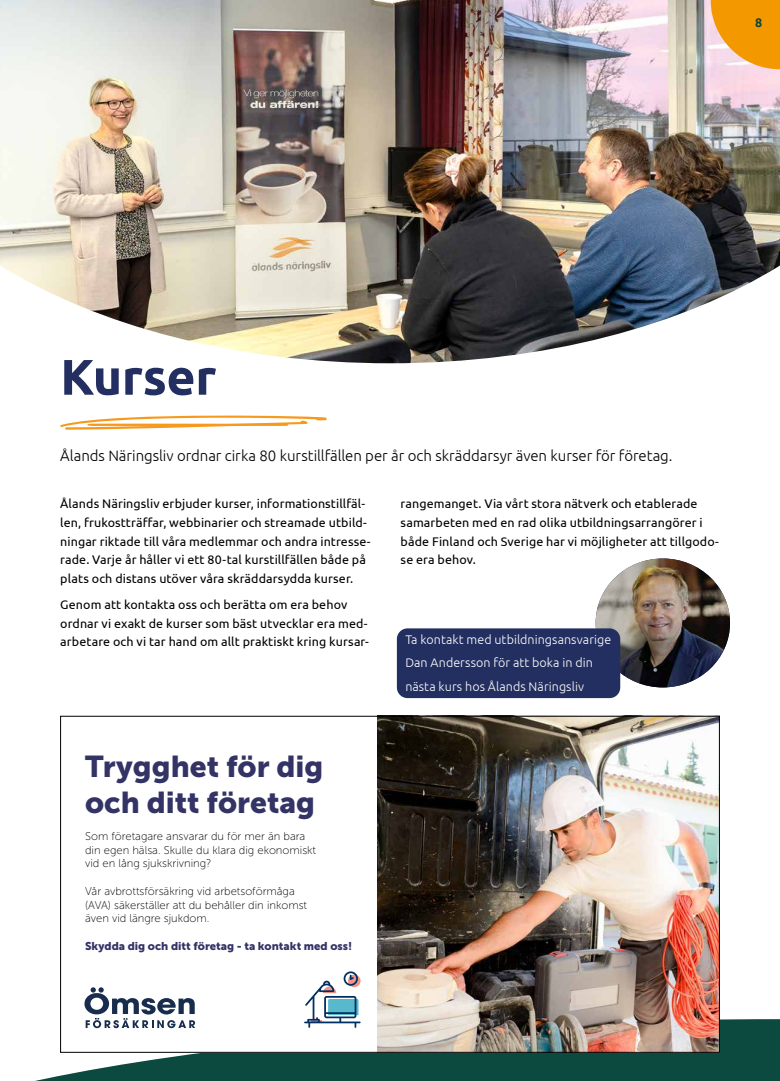
<style>
.page{position:relative;width:780px;height:1081px;background:#fff}
.page>*{position:absolute;margin:0;border:0;box-sizing:border-box;transform-origin:0 0}
.t1{font:700 50px "Ubuntu";letter-spacing:-.01em;color:#232f60}
.t2{font:30px/36px "Museo Sans 900";color:#336}
.t3{font:300 15px "Ubuntu";letter-spacing:-.005em;color:#000}
.t4{font:12.5px/18.8px "Ubuntu";letter-spacing:.01em;color:#000}
.t5{font:300 12.5px/23.8px "Ubuntu";letter-spacing:.005em;color:#fff}
.t6{font:700 12.5px "Ubuntu";color:#0c493f}
.t7{font:11.25px/13.5px "Museo Sans 100";color:#000}
.t8{font:11.25px "Museo Sans 900";color:#336}
</style>
<div class="page">
<svg style="left:35px;top:1019px;width:745px;height:62px;background:#2a5e55"></svg>
<img style="left:0;top:0;width:780px;height:363px">
<svg style="left:60px;top:415px;width:267px;height:15px"></svg>
<div style="left:60px;top:716px;width:659px;height:336px;background:#fff"></div>
<img style="left:377px;top:718px;width:340px;height:332px">
<svg style="left:304px;top:971px;width:56px;height:57px"></svg>
<svg style="left:84px;top:987px;width:111px;height:41px"></svg>
<img style="left:595px;top:558px;width:135px;height:129px">
<div style="left:397px;top:628px;width:223px;height:70px;background:#232f60;border-radius:11px"></div>
<svg style="left:710px;top:0;width:70px;height:69px;background:#f4a733"></svg>
<p class="t6" style="left:755px;top:15px;width:9px">8</p>
<h1 class="t1" style="left:60px;top:347px;width:158px">Kurser</h1>
<p class="t3" style="left:60px;top:447px;width:613px">Ålands Näringsliv ordnar cirka 80 kurstillfällen per år och skräddarsyr även kurser för företag.</p>
<p class="t4" style="left:60px;top:494px;width:312px">Ålands Näringsliv erbjuder kurser, informationstillfäl&shy;len, frukostträffar, webbinarier och streamade utbild&shy;ningar riktade till våra medlemmar och andra intresse&shy;rade. Varje år håller vi ett 80-tal kurstillfällen både på plats och distans utöver våra skräddarsydda kurser.</p>
<p class="t4" style="left:60px;top:595px;width:310px">Genom att kontakta oss och berätta om era behov ordnar vi exakt de kurser som bäst utvecklar era med&shy;arbetare och vi tar hand om allt praktiskt kring kursar-</p>
<p class="t4" style="left:400px;top:494px;width:320px">rangemanget. Via vårt stora nätverk och etablerade samarbeten med en rad olika utbildningsarrangörer i både Finland och Sverige har vi möjligheter att tillgodo&shy;se era behov.</p>
<p class="t5" style="left:405px;top:627px;width:207px">Ta kontakt med utbildningsansvarige<br>Dan Andersson för att boka in din nästa kurs hos Ålands Näringsliv</p>
<h2 class="t2" style="left:85px;top:748px;width:240px">Trygghet för dig och ditt företag</h2>
<p class="t7" style="left:85px;top:830px;width:232px">Som företagare ansvarar du för mer än bara din egen hälsa. Skulle du klara dig ekonomiskt vid en lång sjukskrivning?</p>
<p class="t7" style="left:85px;top:884px;width:223px">Vår avbrottsförsäkring vid arbetsoförmåga (AVA) säkerställer att du behåller din inkomst även vid längre sjukdom.</p>
<p class="t8" style="left:85px;top:939px;width:268px">Skydda dig och ditt företag - ta kontakt med oss!</p>
</div>
